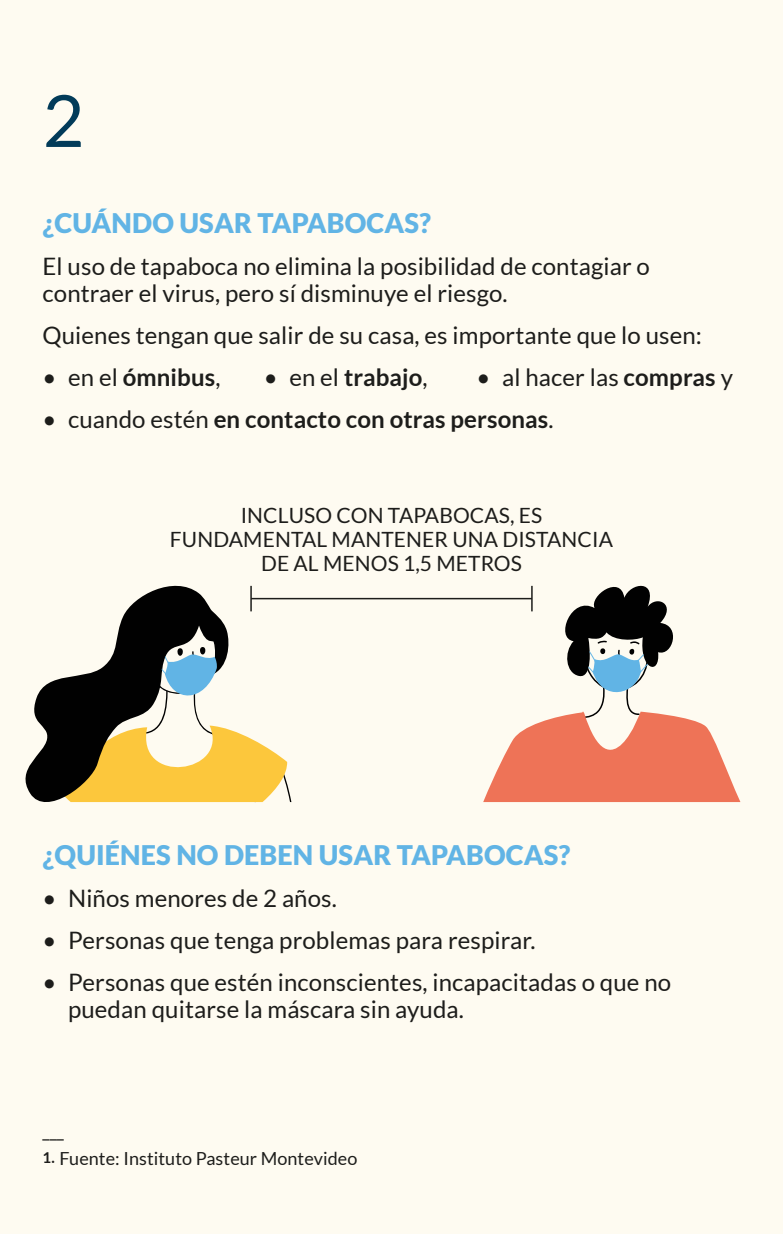
<style>
.page{position:relative;width:783px;height:1234px;background:#fff}
.page>*{position:absolute;margin:0;border:0;box-sizing:border-box;transform-origin:0 0}
.t1{font:72px "Lato";color:#023b59}
.t2{font:900 27px "Lato";letter-spacing:.005em;color:#61b4e5}
.t3{font:24px/27px "Lato";letter-spacing:.005em;color:#1d1d1b}
.t4{font:700 24px "Lato";letter-spacing:.005em;color:#1d1d1b}
.t5{font:21px/24px "Lato";letter-spacing:.005em;color:#1d1d1b;text-align:center}
.t6{font:18px "Lato";letter-spacing:.005em;color:#1d1d1b}
.s1{font-weight:400}
.s2{font-weight:700}
.s3{font-weight:700;font-size:15px}
</style>
<div class="page">
<hr style="left:0;top:1233px;width:782px;height:1px;background:#fdc533">
<div style="left:0;top:0;width:782px;height:1233px;background:#fefbf1"></div>
<svg style="left:25px;top:585px;width:205px;height:218px"></svg>
<svg style="left:60px;top:612px;width:231px;height:189px"></svg>
<hr style="left:251px;top:597px;width:280px;height:2px;background:#1d1d1b">
<hr style="left:250px;top:585px;width:2px;height:26px;background:#1d1d1b">
<svg style="left:483px;top:585px;width:257px;height:216px"></svg>
<h1 class="t1" style="left:43px;top:81px;width:43px">2</h1>
<p class="t2" style="left:43px;top:207px;width:390px">¿CUÁNDO USAR TAPABOCAS?</p>
<p class="t3" style="left:43px;top:252px;width:608px">El uso de tapaboca no elimina la posibilidad de contagiar o contraer el virus, pero sí disminuye el riesgo.</p>
<p class="t3" style="left:43px;top:321px;width:660px">Quienes tengan que salir de su casa, es importante que lo usen:</p>
<p class="t4" style="left:43px;top:363px;width:179px"><span class="s1">• en el</span> ómnibus<span class="s1">,</span></p>
<p class="t4" style="left:264px;top:363px;width:165px"><span class="s1">• en el</span> trabajo<span class="s1">,</span></p>
<p class="t3" style="left:476px;top:363px;width:258px">• al hacer las <span class="s2">compras</span> y</p>
<p class="t4" style="left:43px;top:405px;width:512px"><span class="s1">• cuando estén</span> en contacto con otras personas<span class="s1">.</span></p>
<p class="t5" style="left:170px;top:503px;width:444px">INCLUSO CON TAPABOCAS, ES<br>FUNDAMENTAL MANTENER UNA DISTANCIA<br>DE AL MENOS 1,5 METROS</p>
<p class="t2" style="left:43px;top:838px;width:529px">¿QUIÉNES NO DEBEN USAR TAPABOCAS?</p>
<p class="t3" style="left:43px;top:884px;width:296px">• Niños menores de 2 años.</p>
<p class="t3" style="left:43px;top:926px;width:494px">• Personas que tenga problemas para respirar.</p>
<p class="t3" style="left:68px;top:968px;width:604px;text-indent:-26px">• Personas que estén inconscientes, incapacitadas o que no puedan quitarse la máscara sin ayuda.</p>
<p class="t6" style="left:43px;top:1121px;width:23px">___</p>
<p class="t6" style="left:43px;top:1148px;width:316px"><span class="s3">1.</span> Fuente: Instituto Pasteur Montevideo</p>
</div>
